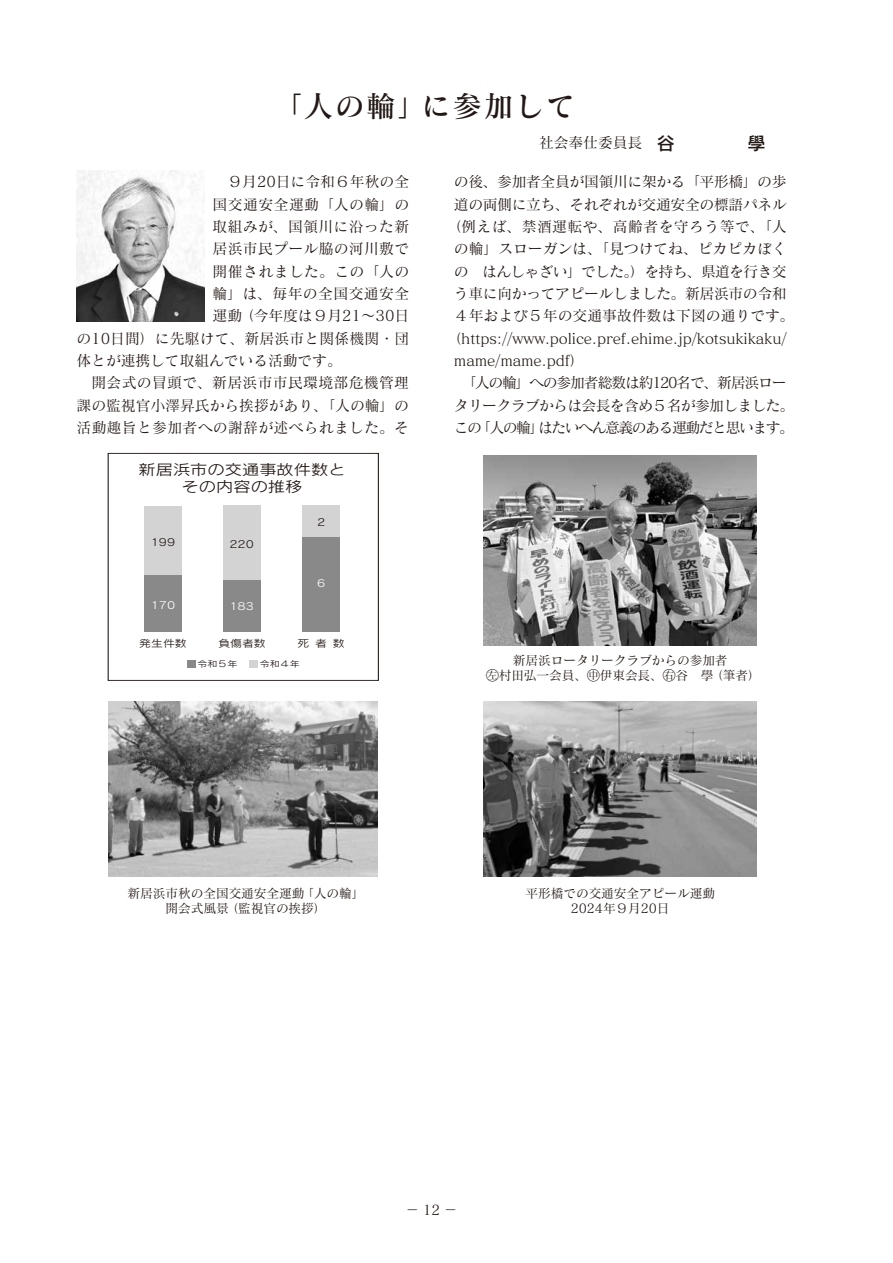
<style>
.page{position:relative;width:893px;height:1263px;background:#fff}
.page>*{position:absolute;margin:0;border:0;box-sizing:border-box;transform-origin:0 0}
.t1{font:29.7px "Matisse Pro DB";letter-spacing:.05em;color:#221815}
.t2{font:14.85px "Matisse Pro M";letter-spacing:-.01em;color:#221815}
.t3{font:14.85px "Matisse Pro M";letter-spacing:.02em;color:#221815}
.t4{font:14.85px "Matisse Pro M";letter-spacing:.025em;color:#221815}
.t5{font:14.85px "Matisse Pro M";letter-spacing:-.03em;color:#221815}
.t6{font:14.85px "Matisse Pro M";letter-spacing:-.1em;color:#221815}
.t7{font:14.85px "Matisse Pro M";letter-spacing:-.08em;color:#221815}
.t8{font:14.85px "Matisse Pro M";letter-spacing:-.05em;color:#221815}
.t9{font:14.85px "Matisse Pro M";letter-spacing:-.045em;color:#221815}
.t10{font:14.85px "Matisse Pro M";letter-spacing:.01em;color:#221815}
.t11{font:14.55px/16.8px "Rodin Pro M";color:#221815;text-align:center;scale:1.19 1}
.t12{font:13.8px "Matisse Pro M";color:#221815}
.t13{font:12.75px/14.9px "Matisse Pro M";letter-spacing:-.01em;color:#221815;text-align:center}
.t14{font:9.9px "Rodin Pro M";color:#221815;scale:1.19 1}
.t15{font:9.9px "Rodin Pro M";color:#fff;scale:1.19 1}
.t16{font:8.4px "Rodin Pro M";color:#221815;scale:1.19 1}
.s1{font-family:"Rodin Pro DB";font-size:18px}
</style>
<div class="page">
<img style="left:77px;top:170px;width:127px;height:151px">
<img style="left:484px;top:455px;width:273px;height:190px">
<img style="left:108px;top:701px;width:270px;height:175px">
<img style="left:484px;top:702px;width:273px;height:175px">
<div style="left:108px;top:453px;width:271px;height:228px;border:1px solid #221815"></div>
<div style="left:223px;top:580px;width:38px;height:52px;background:#898989"></div>
<div style="left:144px;top:575px;width:38px;height:57px;background:#898989"></div>
<div style="left:302px;top:537px;width:38px;height:95px;background:#898989"></div>
<div style="left:223px;top:506px;width:38px;height:74px;background:#d3d3d4"></div>
<div style="left:144px;top:506px;width:38px;height:69px;background:#d3d3d4"></div>
<div style="left:249px;top:660px;width:9px;height:7px;background:#d3d3d4"></div>
<div style="left:302px;top:506px;width:38px;height:31px;background:#d3d3d4"></div>
<div style="left:187px;top:660px;width:8px;height:7px;background:#898989"></div>
<h1 class="t1" style="left:272px;top:87px;width:305px">「人の輪」に参加して</h1>
<p class="t2" style="left:539px;top:134px;width:228px">社会奉仕委員長　<span class="s1">谷　　　　學</span></p>
<p class="t2" style="left:227px;top:172px;width:183px">９月20日に令和６年秋の全</p>
<p class="t4" style="left:213px;top:195px;width:198px">国交通安全運動「人の輪」の</p>
<p class="t3" style="left:213px;top:217px;width:198px">取組みが、国領川に沿った新</p>
<p class="t3" style="left:213px;top:239px;width:198px">居浜市民プール脇の河川敷で</p>
<p class="t4" style="left:213px;top:262px;width:198px">開催されました。この「人の</p>
<p class="t4" style="left:213px;top:284px;width:198px">輪」は、毎年の全国交通安全</p>
<p class="t2" style="left:213px;top:306px;width:198px">運動（今年度は９月21～30日</p>
<p class="t10" style="left:77px;top:329px;width:334px">の10日間）に先駆けて、新居浜市と関係機関・団</p>
<p class="t2" style="left:77px;top:351px;width:267px">体とが連携して取組んでいる活動です。</p>
<p class="t3" style="left:91px;top:373px;width:319px">開会式の冒頭で、新居浜市市民環境部危機管理</p>
<p class="t2" style="left:77px;top:396px;width:334px">課の監視官小澤昇氏から挨拶があり、「人の輪」の</p>
<p class="t3" style="left:77px;top:418px;width:334px">活動趣旨と参加者への謝辞が述べられました。そ</p>
<p class="t11" style="left:138px;top:461px;width:176px">新居浜市の交通事故件数とその内容の推移</p>
<p class="t14" style="left:151px;top:536px;width:22px">199</p>
<p class="t15" style="left:151px;top:598px;width:22px">170</p>
<p class="t14" style="left:229px;top:538px;width:22px">220</p>
<p class="t15" style="left:229px;top:600px;width:22px">183</p>
<p class="t14" style="left:317px;top:516px;width:8px">2</p>
<p class="t15" style="left:317px;top:577px;width:8px">6</p>
<p class="t14" style="left:139px;top:637px;width:41px">発生件数</p>
<p class="t14" style="left:218px;top:637px;width:41px">負傷者数</p>
<p class="t16" style="left:260px;top:658px;width:35px">令和４年</p>
<p class="t14" style="left:297px;top:637px;width:41px">死者数</p>
<p class="t16" style="left:198px;top:658px;width:35px">令和５年</p>
<p class="t2" style="left:454px;top:172px;width:334px">の後、参加者全員が国領川に架かる「平形橋」の歩</p>
<p class="t5" style="left:454px;top:195px;width:334px">道の両側に立ち、それぞれが交通安全の標語パネル</p>
<p class="t4" style="left:446px;top:217px;width:342px">（例えば、禁酒運転や、高齢者を守ろう等で、「人</p>
<p class="t2" style="left:454px;top:239px;width:334px">の輪」スローガンは、「見つけてね、ピカピカぼく</p>
<p class="t8" style="left:454px;top:262px;width:334px">の　はんしゃざい」でした。）を持ち、県道を行き交</p>
<p class="t5" style="left:454px;top:284px;width:334px">う車に向かってアピールしました。新居浜市の令和</p>
<p class="t2" style="left:454px;top:306px;width:342px">４年および５年の交通事故件数は下図の通りです。</p>
<p class="t2" style="left:446px;top:329px;width:342px">（https://www.police.pref.ehime.jp/kotsukikaku/</p>
<p class="t2" style="left:454px;top:351px;width:132px">mame/mame.pdf）</p>
<p class="t7" style="left:461px;top:373px;width:327px">「人の輪」への参加者総数は約120名で、新居浜ロー</p>
<p class="t9" style="left:454px;top:396px;width:342px">タリークラブからは会長を含め５名が参加しました。</p>
<p class="t6" style="left:454px;top:418px;width:342px">この「人の輪」はたいへん意義のある運動だと思います。</p>
<p class="t13" style="left:486px;top:652px;width:276px">新居浜ロータリークラブからの参加者<br>㊧村田弘一会員、㊥伊東会長、㊨谷　學（筆者）</p>
<p class="t13" style="left:128px;top:885px;width:238px">新居浜市秋の全国交通安全運動「人の輪」開会式風景（監視官の挨拶）</p>
<p class="t13" style="left:525px;top:885px;width:191px">平形橋での交通安全アピール運動<br>2024年９月20日</p>
<p class="t12" style="left:405px;top:1202px;width:54px">−12−</p>
</div>
